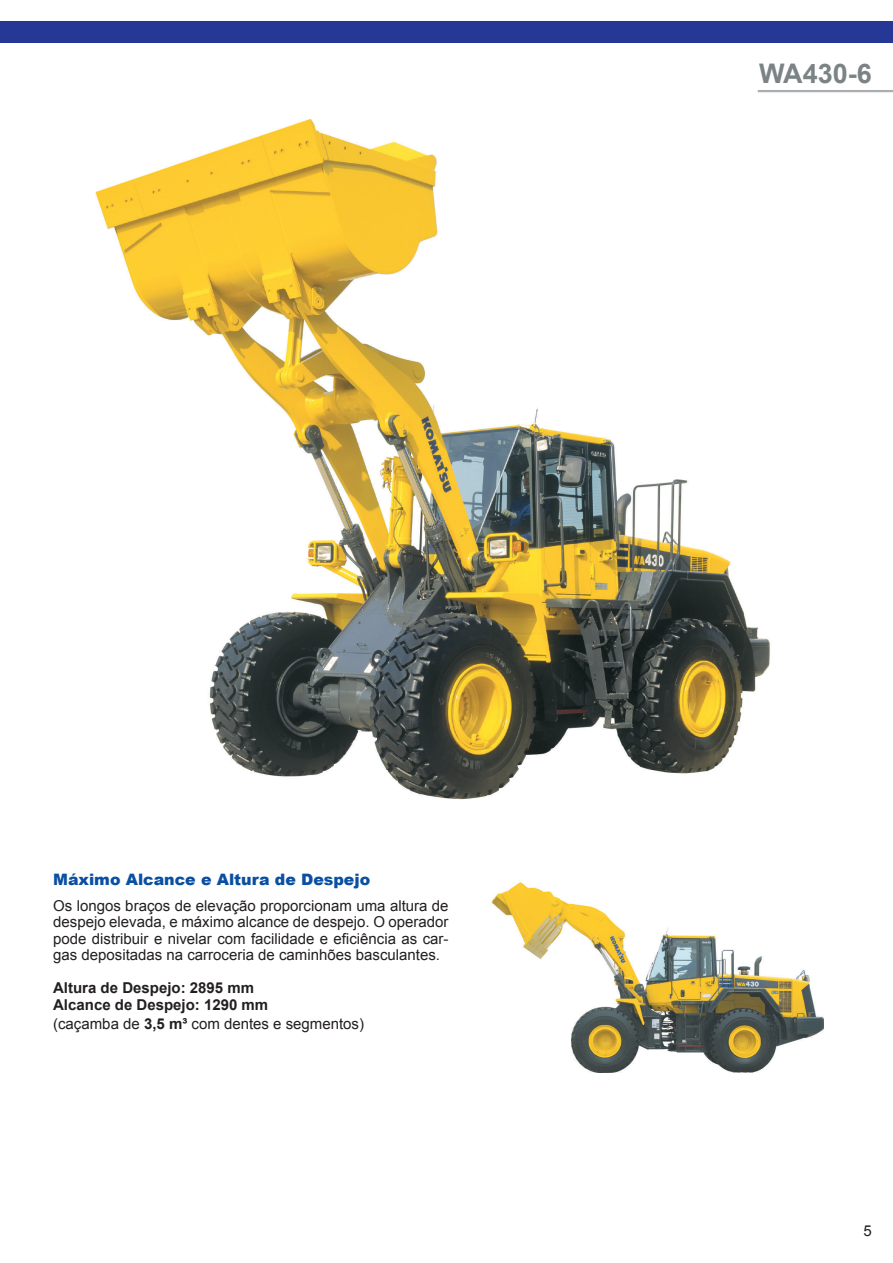
<style>
.page{position:relative;width:893px;height:1263px;background:#fff}
.page>*{position:absolute;margin:0;border:0;box-sizing:border-box;transform-origin:0 0}
.t1{font:700 27px "Arial";color:#7b8385}
.chamada_10_arial_bla{font:900 15.75px "Arial";color:#0a4fa2}
.texto_10{font:15px/16.5px "Arial";color:#231f20;text-align:justify}
.texto_TAB1{font:700 15px "Arial";color:#231f20}
.texto_TAB1-2{font:15px "Arial";color:#231f20}
.s1{font-weight:700}
</style>
<div class="page">
<hr style="left:758px;top:90px;width:135px;height:2px;background:#acadb1">
<div style="left:0;top:21px;width:893px;height:21px;background:#263895"></div>
<img style="left:95px;top:119px;width:729px;height:953px">
<h1 class="t1" style="left:759px;top:56px;width:114px">WA430-6</h1>
<p class="chamada_10_arial_bla" style="left:53px;top:868px;width:319px">Máximo Alcance e Altura de Despejo</p>
<p class="texto_10" style="left:53px;top:897px;width:397px">Os longos braços de elevação proporcionam uma altura de despejo elevada, e máximo alcance de despejo. O operador pode distribuir e nivelar com facilidade e eficiência as car&shy;gas depositadas na carroceria de caminhões basculantes.</p>
<p class="texto_TAB1" style="left:53px;top:978px;width:202px">Altura de Despejo: 2895 mm</p>
<p class="texto_TAB1" style="left:53px;top:994px;width:217px">Alcance de Despejo: 1290 mm</p>
<p class="texto_TAB1-2" style="left:53px;top:1014px;width:312px">(caçamba de <span class="s1">3,5 m³</span> com dentes e segmentos)</p>
<p class="texto_10" style="left:863px;top:1223px;width:10px">5</p>
</div>
